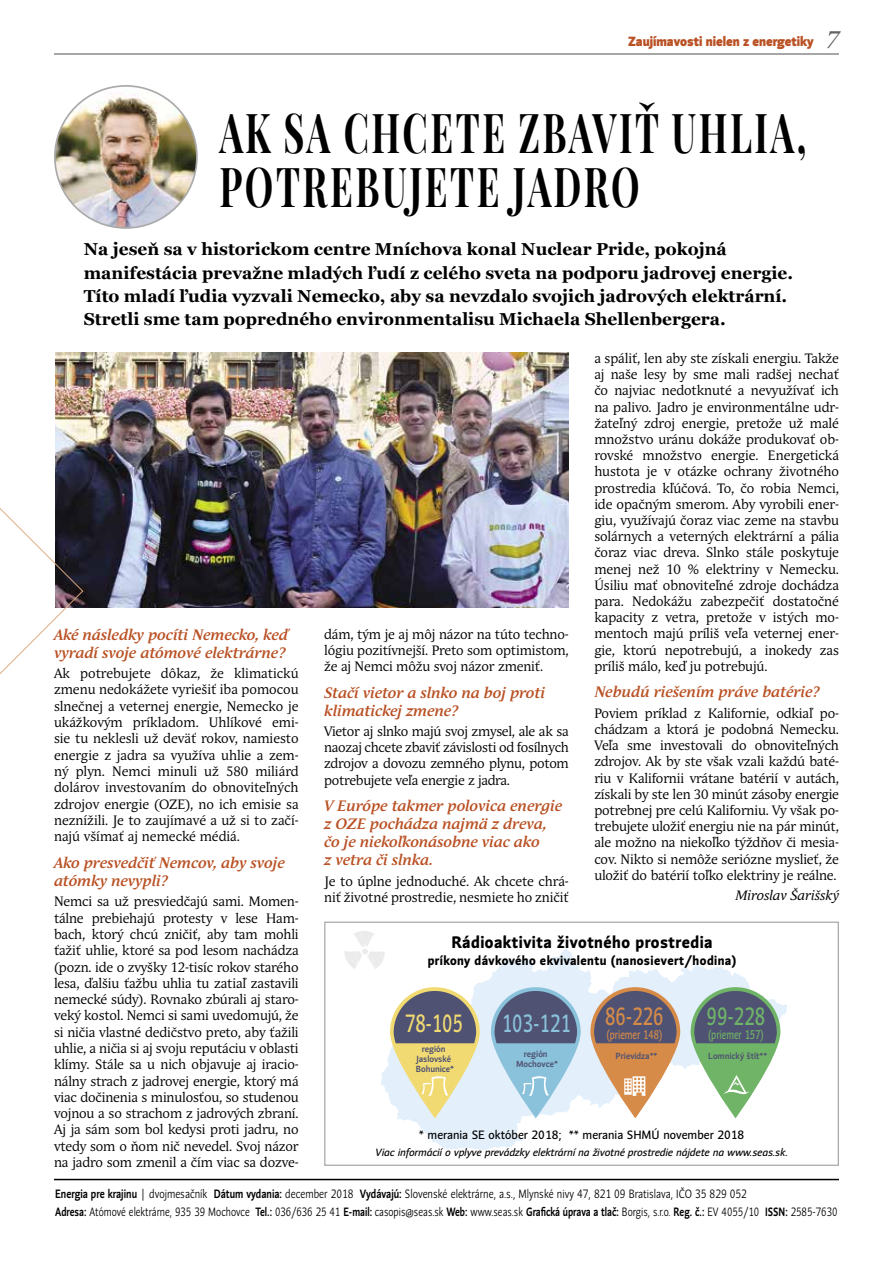
<style>
.page{position:relative;width:893px;height:1263px;background:#fff}
.page>*{position:absolute;margin:0;border:0;box-sizing:border-box;transform-origin:0 0}
.t1{font:700 54px/54px "Playfair Display SC";letter-spacing:.07em;color:#000;scale:.67 1}
.t2{font:24.9px "Andulka Sans Text";color:#8ac1db;scale:.75 1}
.t3{font:24.9px "Andulka Sans Text";color:#f1da72;scale:.75 1}
.t4{font:24.9px "Andulka Sans Text";color:#d68b49;scale:.75 1}
.t5{font:24.9px "Andulka Sans Text";color:#6fb467;scale:.75 1}
.t6{font:700 17.25px/23.2px "Georgia";color:#000}
.t7{font:700 16.5px "Andulka Sans Text";letter-spacing:.03em;color:#000}
.t8{font:italic 700 15px/18px "Andulka Book Pro";color:#b95124}
.t9{font:13.5px/16.2px "Andulka Book Pro";letter-spacing:-.01em;color:#000;text-align:justify}
.t10{font:italic 13.5px "Andulka Book Pro";color:#000}
.t11{font:500 13.2px "Andulka Sans";color:#b95124}
.t12{font:700 12.75px "Andulka Sans Text";letter-spacing:.03em;color:#000}
.t13{font:12.6px "Andulka Sans Text";color:#d68b49;scale:.75 1}
.t14{font:12.6px "Andulka Sans Text";color:#6fb467;scale:.75 1}
.t15{font:12px/18px "Andulka Sans";color:#000;scale:.85 1}
.t16{font:12px "Andulka Sans Text";color:#000}
.t17{font:italic 10.5px "Andulka Sans Text";color:#000}
.t18{font:500 8.85px/10.1px "Andulka Sans";color:#4f5272;text-align:center}
.s1{font-family:"Georgia";font-weight:400;font-style:italic;font-size:24px;color:#636363}
.s2{font-weight:500}
</style>
<div class="page">
<hr style="left:54px;top:53px;width:785px;height:2px;background:#636363">
<img style="left:55px;top:353px;width:514px;height:254px">
<hr style="left:54px;top:1179px;width:785px;height:1px;background:#000">
<svg style="left:381px;top:948px;width:406px;height:202px"></svg>
<svg style="left:491px;top:987px;width:90px;height:131px;background:#afd4e7"></svg>
<svg style="left:495px;top:991px;width:82px;height:52px;background:#616986"></svg>
<svg style="left:522px;top:1076px;width:27px;height:20px"></svg>
<svg style="left:390px;top:987px;width:90px;height:131px;background:#eae2ab"></svg>
<svg style="left:394px;top:991px;width:82px;height:52px;background:#6b6c7e"></svg>
<svg style="left:421px;top:1076px;width:27px;height:20px"></svg>
<svg style="left:590px;top:987px;width:90px;height:131px;fill:#d68b49"></svg>
<svg style="left:594px;top:991px;width:83px;height:52px;background:#68667b"></svg>
<svg style="left:624px;top:1076px;width:21px;height:20px"></svg>
<svg style="left:691px;top:987px;width:89px;height:131px;fill:#6fb467"></svg>
<svg style="left:694px;top:991px;width:83px;height:52px;background:#60697e"></svg>
<svg style="left:723px;top:1075px;width:26px;height:25px"></svg>
<svg style="left:344px;top:931px;width:41px;height:38px"></svg>
<div style="left:324px;top:921px;width:515px;height:245px;border:1px solid #aaa"></div>
<img style="left:55px;top:86px;width:142px;height:142px;border-radius:71px">
<svg style="left:0;top:508px;width:83px;height:166px"></svg>
<p class="t11" style="left:628px;top:33px;width:212px">Zaujímavosti nielen z energetiky <span class="s1">7</span></p>
<h1 class="t1" style="left:219px;top:105px;width:878px">AK SA CHCETE ZBAVIŤ UHLIA,<br>POTREBUJETE JADRO</h1>
<p class="t6" style="left:84px;top:238px;width:711px">Na jeseň sa v historickom centre Mníchova konal Nuclear Pride, pokojná manifestácia prevažne mladých ľudí z celého sveta na podporu jadrovej energie.<br>Títo mladí ľudia vyzvali Nemecko, aby sa nevzdalo svojich jadrových elektrární.<br>Stretli sme tam popredného environmentalisu Michaela Shellenbergera.</p>
<p class="t8" style="left:54px;top:625px;width:235px">Aké následky pocíti Nemecko, keď vyradí svoje atómové elektrárne?</p>
<p class="t9" style="left:54px;top:665px;width:246px">Ak potrebujete dôkaz, že klimatickú zmenu nedokážete vyriešiť iba pomocou slnečnej a veternej energie, Nemecko je ukážkovým príkladom. Uhlíkové emi&shy;sie tu neklesli už deväť rokov, namiesto energie z jadra sa využíva uhlie a zem&shy;ný plyn. Nemci minuli už 580 miliárd dolárov investovaním do obnoviteľných zdrojov energie (OZE), no ich emisie sa neznížili. Je to zaujímavé a už si to začí&shy;najú všímať aj nemecké médiá.</p>
<p class="t8" style="left:54px;top:853px;width:232px">Ako presvedčiť Nemcov, aby svoje atómky nevypli?</p>
<p class="t9" style="left:54px;top:893px;width:246px">Nemci sa už presviedčajú sami. Momen&shy;tálne prebiehajú protesty v lese Ham&shy;bach, ktorý chcú zničiť, aby tam mohli ťažiť uhlie, ktoré sa pod lesom nachádza (pozn. ide o zvyšky 12-tisíc rokov starého lesa, ďalšiu ťažbu uhlia tu zatiaľ zastavili nemecké súdy). Rovnako zbúrali aj staro&shy;veký kostol. Nemci si sami uvedomujú, že si ničia vlastné dedičstvo preto, aby ťažili uhlie, a ničia si aj svoju reputáciu v oblasti klímy. Stále sa u nich objavuje aj iracio&shy;nálny strach z jadrovej energie, ktorý má viac dočinenia s minulosťou, so studenou vojnou a so strachom z jadrových zbraní.<br>Aj ja sám som bol kedysi proti jadru, no vtedy som o ňom nič nevedel. Svoj názor na jadro som zmenil a čím viac sa dozve-</p>
<p class="t9" style="left:324px;top:626px;width:246px">dám, tým je aj môj názor na túto techno&shy;lógiu pozitívnejší. Preto som optimistom, že aj Nemci môžu svoj názor zmeniť.</p>
<p class="t8" style="left:324px;top:683px;width:222px">Stačí vietor a slnko na boj proti klimatickej zmene?</p>
<p class="t9" style="left:324px;top:723px;width:246px">Vietor aj slnko majú svoj zmysel, ale ak sa naozaj chcete zbaviť závislosti od fosílnych zdrojov a dovozu zemného plynu, potom potrebujete veľa energie z jadra.</p>
<p class="t8" style="left:324px;top:797px;width:240px">V Európe takmer polovica energie z OZE pochádza najmä z dreva, čo je niekoľkonásobne viac ako<br>z vetra či slnka.</p>
<p class="t9" style="left:324px;top:873px;width:246px">Je to úplne jednoduché. Ak chcete chrá&shy;niť životné prostredie, nesmiete ho zničiť</p>
<p class="t9" style="left:594px;top:350px;width:246px">a spáliť, len aby ste získali energiu. Takže aj naše lesy by sme mali radšej nechať čo najviac nedotknuté a nevyužívať ich na palivo. Jadro je environmentálne udr&shy;žateľný zdroj energie, pretože už malé množstvo uránu dokáže produkovať ob&shy;rovské množstvo energie. Energetická hustota je v otázke ochrany životného prostredia kľúčová. To, čo robia Nemci, ide opačným smerom. Aby vyrobili ener&shy;giu, využívajú čoraz viac zeme na stavbu solárnych a veterných elektrární a pália čoraz viac dreva. Slnko stále poskytuje menej než 10 % elektriny v Nemecku.<br>Úsiliu mať obnoviteľné zdroje dochádza para. Nedokážu zabezpečiť dostatočné kapacity z vetra, pretože v istých mo&shy;mentoch majú príliš veľa veternej ener&shy;gie, ktorú nepotrebujú, a inokedy zas príliš málo, keď ju potrebujú.</p>
<p class="t8" style="left:594px;top:683px;width:226px">Nebudú riešením práve batérie?</p>
<p class="t9" style="left:594px;top:705px;width:246px">Poviem príklad z Kalifornie, odkiaľ po&shy;chádzam a ktorá je podobná Nemecku.<br>Veľa sme investovali do obnoviteľných zdrojov. Ak by ste však vzali každú baté&shy;riu v Kalifornii vrátane batérií v autách, získali by ste len 30 minút zásoby energie potrebnej pre celú Kaliforniu. Vy však po&shy;trebujete uložiť energiu nie na pár minút, ale možno na niekoľko týždňov či mesia&shy;cov. Nikto si nemôže seriózne myslieť, že uložiť do batérií toľko elektriny je reálne.</p>
<p class="t10" style="left:735px;top:888px;width:105px">Miroslav Šarišský</p>
<p class="t7" style="left:451px;top:932px;width:263px">Rádioaktivita životného prostredia</p>
<p class="t12" style="left:428px;top:952px;width:310px">príkony dávkového ekvivalentu (nanosievert/hodina)</p>
<h2 class="t3" style="left:405px;top:1008px;width:78px">78-105</h2>
<h2 class="t2" style="left:502px;top:1008px;width:93px">103-121</h2>
<p class="t18" style="left:416px;top:1043px;width:40px">región<br>Jaslovské<br>Bohunice*</p>
<p class="t18" style="left:516px;top:1048px;width:43px">región<br>Mochovce*</p>
<h2 class="t4" style="left:605px;top:1002px;width:80px">86-226</h2>
<p class="t13" style="left:607px;top:1027px;width:76px">(priemer 148)</p>
<p class="t18" style="left:616px;top:1051px;width:43px">Prievidza**</p>
<h2 class="t5" style="left:707px;top:1002px;width:80px">99-228</h2>
<p class="t14" style="left:708px;top:1027px;width:76px">(priemer 157)</p>
<p class="t18" style="left:708px;top:1051px;width:61px">Lomnický štít**</p>
<p class="t16" style="left:419px;top:1128px;width:327px">* merania SE október 2018; ** merania SHMÚ november 2018</p>
<p class="t17" style="left:375px;top:1146px;width:414px">Viac informácií o vplyve prevádzky elektrární na životné prostredie nájdete na www.seas.sk.</p>
<p class="t15" style="left:55px;top:1184px;width:922px"><span class="s2">Energia pre krajinu</span> | dvojmesačník <span class="s2">Dátum vydania:</span> december 2018 <span class="s2">Vydávajú:</span> Slovenské elektrárne, a.s., Mlynské nivy 47, 821 09 Bratislava, IČO 35 829 052<br><span class="s2">Adresa:</span> Atómové elektrárne, 935 39 Mochovce <span class="s2">Tel.:</span> 036/636 25 41 <span class="s2">E-mail:</span> casopis@seas.sk <span class="s2">Web:</span> www.seas.sk <span class="s2">Grafická úprava a tlač:</span> Borgis, s.r.o. <span class="s2">Reg. č.:</span> EV 4055/10 <span class="s2">ISSN:</span> 2585-7630</p>
</div>
